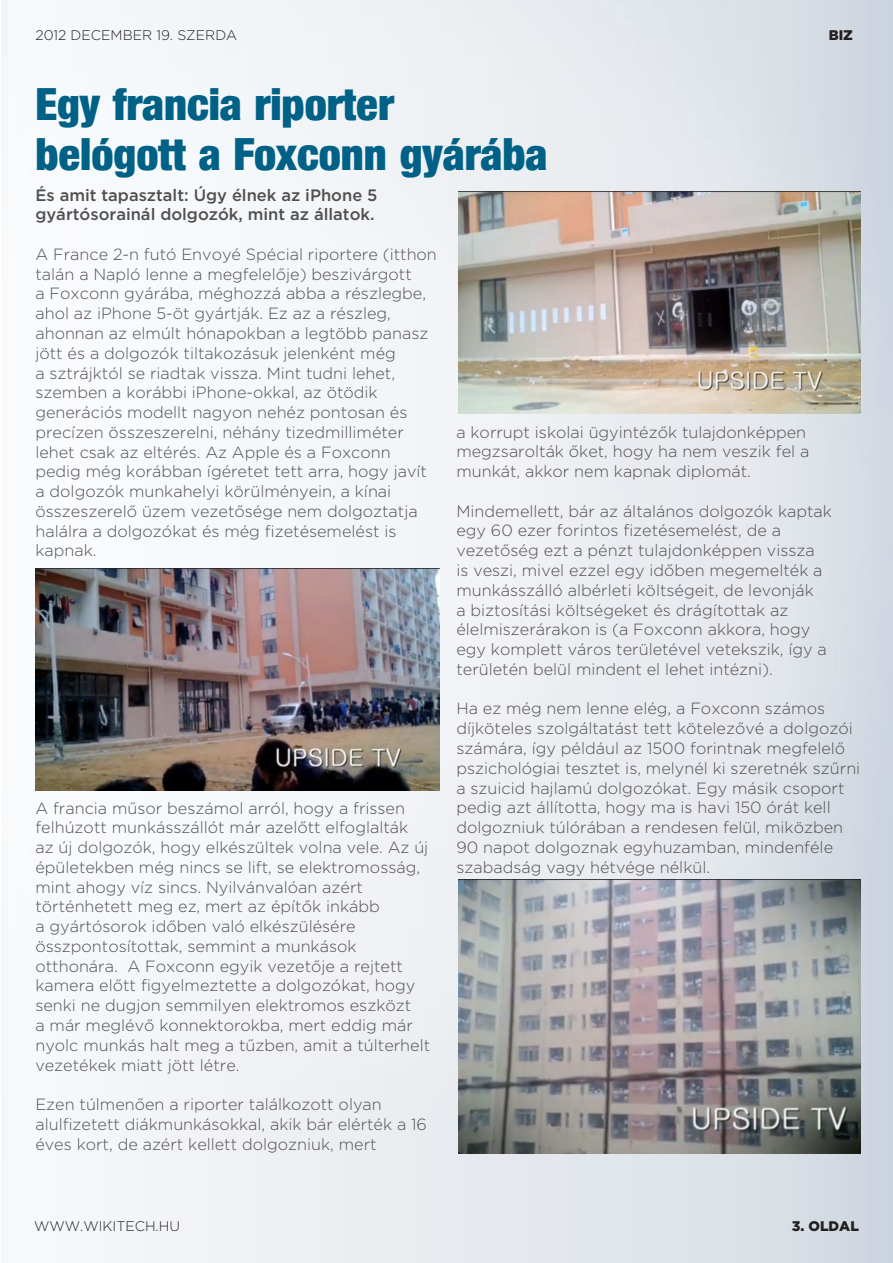
<style>
.page{position:relative;width:893px;height:1263px;background:#fff}
.page>*{position:absolute;margin:0;border:0;box-sizing:border-box;transform-origin:0 0}
.cimlap_hasab{font:44.4px/49.7px "Harvest";color:#006186}
.text{font:500 16.5px/19.8px "Gotham";color:#524e4e}
.text-2{font:300 16.2px/19.8px "Gotham";color:#524e4e}
.text_datum{font:300 13.95px "Gotham";color:#231f20}
.text_www{font:300 13.95px "Gotham";color:#231f20}
.text_oldalszam{font:900 13.95px "Gotham";color:#231f20}
.text_tartalom{font:900 13.95px "Gotham";color:#231f20}
</style>
<div class="page">
<img style="left:1px;top:0;width:892px;height:1263px">
<img style="left:35px;top:568px;width:404px;height:223px">
<img style="left:459px;top:192px;width:401px;height:221px">
<img style="left:459px;top:879px;width:401px;height:275px">
<p class="text_datum" style="left:35px;top:27px;width:203px">2012 DECEMBER 19. SZERDA</p>
<p class="text_tartalom" style="left:829px;top:27px;width:26px">BIZ</p>
<p class="cimlap_hasab" style="left:35px;top:79px;width:513px">Egy francia riporter belógott a Foxconn gyárába</p>
<p class="text" style="left:35px;top:184px;width:344px">És amit tapasztalt: Úgy élnek az iPhone 5 gyártósorainál dolgozók, mint az állatok.</p>
<p class="text-2" style="left:35px;top:244px;width:403px">A France 2-n futó Envoyé Spécial riportere (itthon talán a Napló lenne a megfelelője) beszivárgott<br>a Foxconn gyárába, méghozzá abba a részlegbe, ahol az iPhone 5-öt gyártják. Ez az a részleg, ahonnan az elmúlt hónapokban a legtöbb panasz jött és a dolgozók tiltakozásuk jelenként még<br>a sztrájktól se riadtak vissza. Mint tudni lehet, szemben a korábbi iPhone-okkal, az ötödik generációs modellt nagyon nehéz pontosan és precízen összeszerelni, néhány tizedmilliméter lehet csak az eltérés. Az Apple és a Foxconn pedig még korábban ígéretet tett arra, hogy javít a dolgozók munkahelyi körülményein, a kínai összeszerelő üzem vezetősége nem dolgoztatja halálra a dolgozókat és még fizetésemelést is kapnak.</p>
<p class="text-2" style="left:35px;top:797px;width:396px">A francia műsor beszámol arról, hogy a frissen felhúzott munkásszállót már azelőtt elfoglalták az új dolgozók, hogy elkészültek volna vele. Az új épületekben még nincs se lift, se elektromosság, mint ahogy víz sincs. Nyilvánvalóan azért történhetett meg ez, mert az építők inkább<br>a gyártósorok időben való elkészülésére összpontosítottak, semmint a munkások otthonára. A Foxconn egyik vezetője a rejtett kamera előtt figyelmeztette a dolgozókat, hogy senki ne dugjon semmilyen elektromos eszközt<br>a már meglévő konnektorokba, mert eddig már nyolc munkás halt meg a tűzben, amit a túlterhelt vezetékek miatt jött létre.</p>
<p class="text-2" style="left:35px;top:1094px;width:393px">Ezen túlmenően a riporter találkozott olyan alulfizetett diákmunkásokkal, akik bár elérték a 16 éves kort, de azért kellett dolgozniuk, mert</p>
<p class="text-2" style="left:456px;top:422px;width:354px">a korrupt iskolai ügyintézők tulajdonképpen megzsarolták őket, hogy ha nem veszik fel a munkát, akkor nem kapnak diplomát.</p>
<p class="text-2" style="left:456px;top:501px;width:377px">Mindemellett, bár az általános dolgozók kaptak egy 60 ezer forintos fizetésemelést, de a vezetőség ezt a pénzt tulajdonképpen vissza<br>is veszi, mivel ezzel egy időben megemelték a munkásszálló albérleti költségeit, de levonják<br>a biztosítási költségeket és drágítottak az élelmiszerárakon is (a Foxconn akkora, hogy egy komplett város területével vetekszik, így a területén belül mindent el lehet intézni).</p>
<p class="text-2" style="left:456px;top:698px;width:405px">Ha ez még nem lenne elég, a Foxconn számos díjköteles szolgáltatást tett kötelezővé a dolgozói számára, így például az 1500 forintnak megfelelő pszichológiai tesztet is, melynél ki szeretnék szűrni a szuicid hajlamú dolgozókat. Egy másik csoport pedig azt állította, hogy ma is havi 150 órát kell dolgozniuk túlórában a rendesen felül, miközben 90 napot dolgoznak egyhuzamban, mindenféle szabadság vagy hétvége nélkül.</p>
<p class="text_www" style="left:34px;top:1218px;width:148px">WWW.WIKITECH.HU</p>
<p class="text_oldalszam" style="left:792px;top:1217px;width:69px">3. OLDAL</p>
</div>
